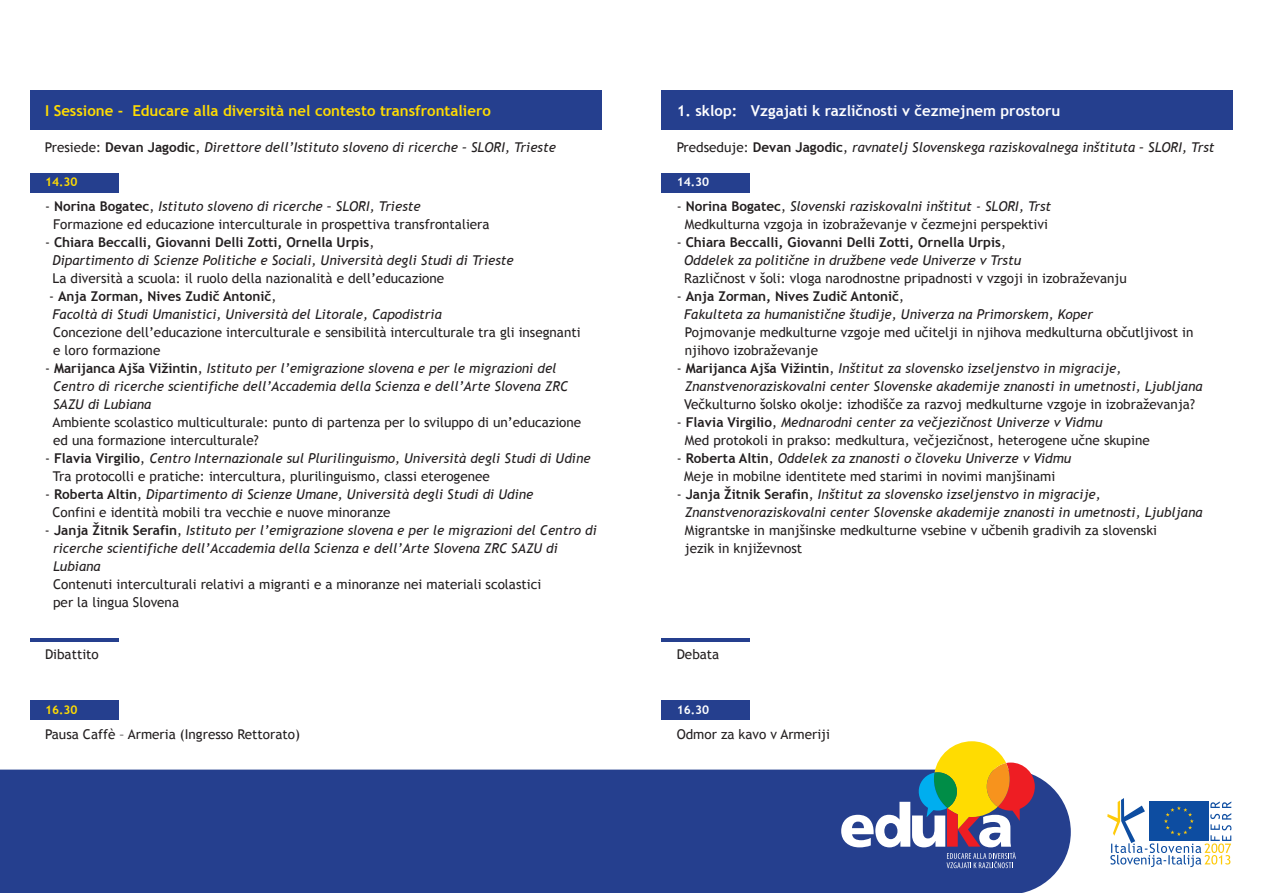
<style>
.page{position:relative;width:1263px;height:893px;background:#fff}
.page>*{position:absolute;margin:0;border:0;box-sizing:border-box;transform-origin:0 0}
.t1{font:700 15px "Trebuchet MS";color:#ffdc01}
.t2{font:700 15px "Trebuchet MS";color:#fff}
.t3{font:13.5px/18px "Trebuchet MS";color:#231f20}
.t4{font:italic 13.5px/18px "Trebuchet MS";color:#231f20}
.t5{font:700 13.5px/18px "Trebuchet MS";color:#231f20}
.t6{font:700 12px "Trebuchet MS";color:#ffdc01}
.t7{font:700 12px "Trebuchet MS";color:#fff}
.s1{font-style:normal}
.s2{font-weight:700;font-style:normal}
.s3{font-weight:700}
.s4{font-style:italic}
.s5{font-weight:400}
.s6{font-weight:400;font-style:italic}
</style>
<div class="page">
<div style="left:30px;top:90px;width:571px;height:40px;background:#253f8e"></div>
<div style="left:30px;top:173px;width:88px;height:19px;background:#253f8e"></div>
<div style="left:0;top:770px;width:841px;height:123px;background:#253f8e"></div>
<svg style="left:1107px;top:798px;width:124px;height:69px"></svg>
<svg style="left:841px;top:741px;width:230px;height:152px"></svg>
<div style="left:30px;top:700px;width:88px;height:20px;background:#253f8e"></div>
<hr style="left:30px;top:638px;width:88px;height:4px;background:#253f8e">
<div style="left:662px;top:90px;width:571px;height:40px;background:#253f8e"></div>
<div style="left:662px;top:173px;width:88px;height:19px;background:#253f8e"></div>
<div style="left:662px;top:700px;width:88px;height:20px;background:#253f8e"></div>
<hr style="left:662px;top:638px;width:88px;height:4px;background:#253f8e">
<p class="t1" style="left:45px;top:101px;width:447px">I Sessione - Educare alla diversità nel contesto transfrontaliero</p>
<p class="t2" style="left:677px;top:101px;width:385px">1. sklop: Vzgajati k različnosti v čezmejnem prostoru</p>
<p class="t4" style="left:45px;top:139px;width:512px"><span class="s1">Presiede:</span> <span class="s2">Devan Jagodic</span><span class="s1">,</span> Direttore dell’Istituto sloveno di ricerche – SLORI, Trieste</p>
<p class="t4" style="left:677px;top:139px;width:539px"><span class="s1">Predseduje:</span> <span class="s2">Devan Jagodic</span><span class="s1">,</span> ravnatelj Slovenskega raziskovalnega inštituta – SLORI, Trst</p>
<p class="t6" style="left:45px;top:174px;width:34px">14.30</p>
<p class="t3" style="left:53px;top:198px;width:438px;text-indent:-8px">- <span class="s3">Norina Bogatec</span>, <span class="s4">Istituto sloveno di ricerche – SLORI, Trieste<br></span>Formazione ed educazione interculturale in prospettiva transfrontaliera</p>
<p class="t4" style="left:53px;top:234px;width:463px;text-indent:-8px"><span class="s1">-</span> <span class="s2">Chiara Beccalli, Giovanni Delli Zotti, Ornella Urpis</span><span class="s1">,<br></span>Dipartimento di Scienze Politiche e Sociali, Università degli Studi di Trieste</p>
<p class="t3" style="left:53px;top:270px;width:393px">La diversità a scuola: il ruolo della nazionalità e dell’educazione</p>
<p class="t4" style="left:49px;top:288px;width:394px"><span class="s1">-</span> <span class="s2">Anja Zorman, Nives Zudič Antonič</span><span class="s1">,<br></span>Facoltà di Studi Umanistici, Università del Litorale, Capodistria</p>
<p class="t3" style="left:53px;top:324px;width:529px">Concezione dell’educazione interculturale e sensibilità interculturale tra gli insegnanti e loro formazione</p>
<p class="t4" style="left:53px;top:359px;width:517px;text-indent:-8px"><span class="s1">-</span> <span class="s2">Marijanca Ajša Vižintin</span><span class="s1">,</span> Istituto per l’emigrazione slovena e per le migrazioni del<br>Centro di ricerche scientifiche dell’Accademia della Scienza e dell’Arte Slovena ZRC<br>SAZU di Lubiana</p>
<p class="t3" style="left:52px;top:414px;width:530px">Ambiente scolastico multiculturale: punto di partenza per lo sviluppo di un’educazione ed una formazione interculturale?</p>
<p class="t3" style="left:53px;top:450px;width:539px;text-indent:-8px">- <span class="s3">Flavia Virgilio</span>, <span class="s4">Centro Internazionale sul Plurilinguismo, Università degli Studi di Udine<br></span>Tra protocolli e pratiche: intercultura, plurilinguismo, classi eterogenee</p>
<p class="t4" style="left:52px;top:485px;width:482px;text-indent:-7px"><span class="s1">-</span> <span class="s2">Roberta Altin</span><span class="s1">,</span> Dipartimento di Scienze Umane, Università degli Studi di Udine<br><span class="s1">Confini e identità mobili tra vecchie e nuove minoranze</span></p>
<p class="t4" style="left:53px;top:521px;width:545px;text-indent:-8px"><span class="s1">-</span> <span class="s2">Janja Žitnik Serafin</span><span class="s1">,</span> Istituto per l’emigrazione slovena e per le migrazioni del Centro di ricerche scientifiche dell’Accademia della Scienza e dell’Arte Slovena ZRC SAZU di<br>Lubiana</p>
<p class="t3" style="left:53px;top:575px;width:490px">Contenuti interculturali relativi a migranti e a minoranze nei materiali scolastici per la lingua Slovena</p>
<p class="t7" style="left:677px;top:174px;width:34px">14.30</p>
<p class="t3" style="left:677px;top:198px;width:376px;text-align:center">- <span class="s3">Norina Bogatec</span>, <span class="s4">Slovenski raziskovalni inštitut - SLORI, Trst<br></span>Medkulturna vzgoja in izobraževanje v čezmejni perspektivi</p>
<p class="t5" style="left:684px;top:233px;width:339px;text-indent:-8px"><span class="s5">-</span> Chiara Beccalli, Giovanni Delli Zotti, Ornella Urpis<span class="s5">,<br></span><span class="s6">Oddelek za politične in družbene vede Univerze v Trstu</span></p>
<p class="t3" style="left:684px;top:270px;width:444px">Različnost v šoli: vloga narodnostne pripadnosti v vzgoji in izobraževanju</p>
<p class="t4" style="left:684px;top:288px;width:410px;text-indent:-8px"><span class="s1">-</span> <span class="s2">Anja Zorman, Nives Zudič Antonič</span><span class="s1">,<br></span>Fakulteta za humanistične študije, Univerza na Primorskem, Koper</p>
<p class="t3" style="left:685px;top:324px;width:510px">Pojmovanje medkulturne vzgoje med učitelji in njihova medkulturna občutljivost in njihovo izobraževanje</p>
<p class="t4" style="left:685px;top:359px;width:519px;text-indent:-8px"><span class="s1">-</span> <span class="s2">Marijanca Ajša Vižintin</span><span class="s1">,</span> Inštitut za slovensko izseljenstvo in migracije,<br>Znanstvenoraziskovalni center Slovenske akademije znanosti in umetnosti, Ljubljana</p>
<p class="t3" style="left:684px;top:396px;width:512px">Večkulturno šolsko okolje: izhodišče za razvoj medkulturne vzgoje in izobraževanja?</p>
<p class="t3" style="left:685px;top:414px;width:466px;text-indent:-8px">- <span class="s3">Flavia Virgilio</span>, <span class="s4">Mednarodni center za večjezičnost Univerze v Vidmu<br></span>Med protokoli in prakso: medkultura, večjezičnost, heterogene učne skupine</p>
<p class="t3" style="left:684px;top:450px;width:389px;text-indent:-7px">- <span class="s3">Roberta Altin</span>, <span class="s4">Oddelek za znanosti o človeku Univerze v Vidmu<br></span>Meje in mobilne identitete med starimi in novimi manjšinami</p>
<p class="t4" style="left:685px;top:485px;width:519px;text-indent:-8px"><span class="s1">-</span> <span class="s2">Janja Žitnik Serafin</span><span class="s1">,</span> Inštitut za slovensko izseljenstvo in migracije,<br>Znanstvenoraziskovalni center Slovenske akademije znanosti in umetnosti, Ljubljana</p>
<p class="t3" style="left:685px;top:521px;width:474px">Migrantske in manjšinske medkulturne vsebine v učbenih gradivih za slovenski jezik in književnost</p>
<p class="t3" style="left:45px;top:645px;width:55px">Dibattito</p>
<p class="t3" style="left:677px;top:645px;width:44px">Debata</p>
<p class="t6" style="left:45px;top:702px;width:34px">16.30</p>
<p class="t3" style="left:45px;top:725px;width:257px">Pausa Caffè – Armeria (Ingresso Rettorato)</p>
<p class="t7" style="left:677px;top:702px;width:34px">16.30</p>
<p class="t3" style="left:677px;top:725px;width:155px">Odmor za kavo v Armeriji</p>
</div>
